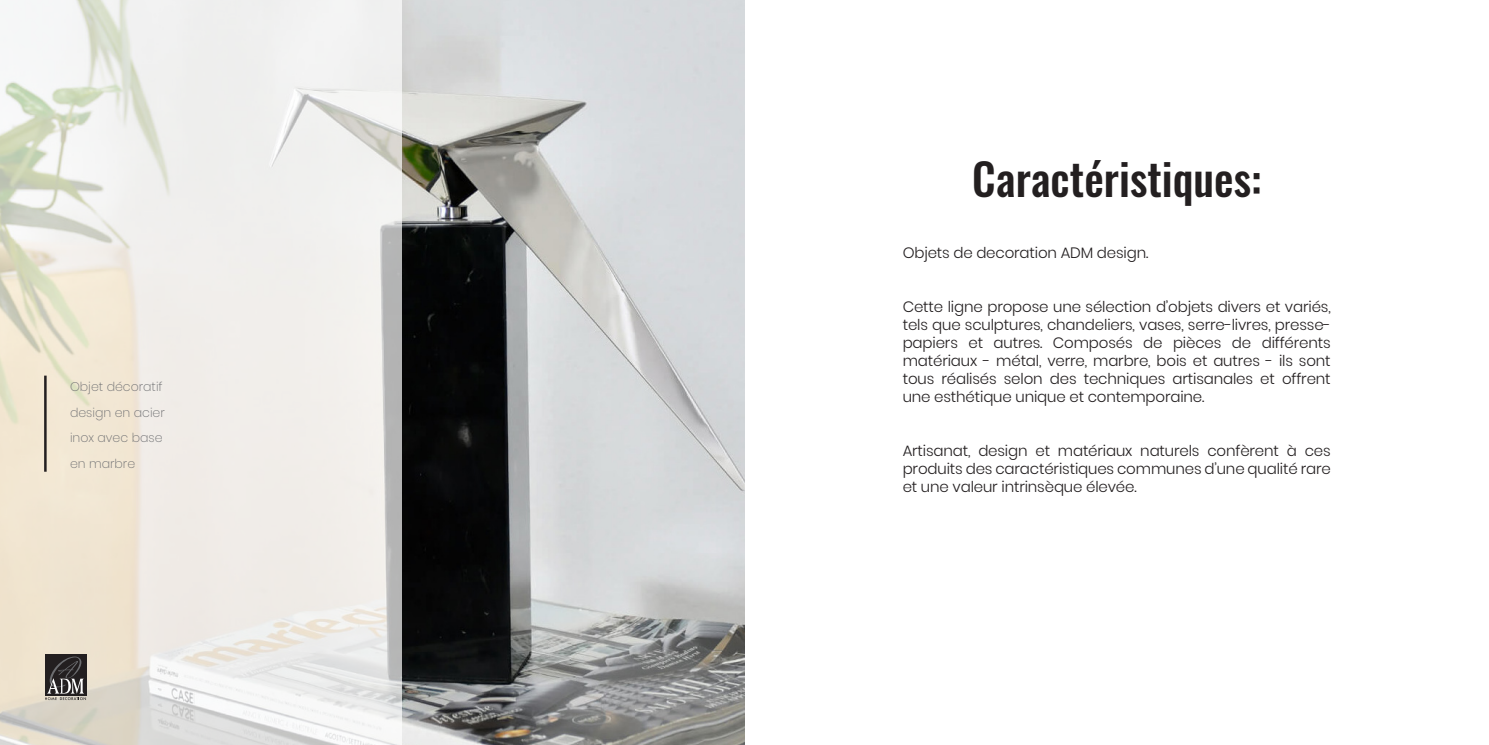
<style>
.page{position:relative;width:1489px;height:745px;background:#fff}
.page>*{position:absolute;margin:0;border:0;box-sizing:border-box;transform-origin:0 0}
.t1{font:500 43.75px "Oswald";color:#231f20}
.t2{font:300 15px/18px "Poppins";letter-spacing:-.01em;color:#231f20;text-align:justify}
.t3{font:200 12.5px/25.6px "Poppins";color:#6c6d70}
</style>
<div class="page">
<img style="left:401px;top:0;width:343px;height:744px">
<svg style="left:0;top:0;width:401px;height:744px;fill:#f0ede9"></svg>
<div style="left:45px;top:654px;width:41px;height:41px;background:#231f20"></div>
<svg style="left:45px;top:656px;width:41px;height:43px"></svg>
<hr style="left:44px;top:375px;width:3px;height:96px;background:#231f20">
<p class="t3" style="left:70px;top:373px;width:96px">Objet décoratif design en acier inox avec base en marbre</p>
<p class="t1" style="left:972px;top:148px;width:290px">Caractéristiques:</p>
<p class="t2" style="left:902px;top:243px;width:247px">Objets de decoration ADM design.</p>
<p class="t2" style="left:902px;top:297px;width:430px">Cette ligne propose une sélection d’objets divers et variés, tels que sculptures, chandeliers, vases, serre-livres, presse&shy;papiers et autres. Composés de pièces de différents matériaux - métal, verre, marbre, bois et autres - ils sont tous réalisés selon des techniques artisanales et offrent une esthétique unique et contemporaine.</p>
<p class="t2" style="left:902px;top:441px;width:429px">Artisanat, design et matériaux naturels confèrent à ces produits des caractéristiques communes d’une qualité rare et une valeur intrinsèque élevée.</p>
</div>
